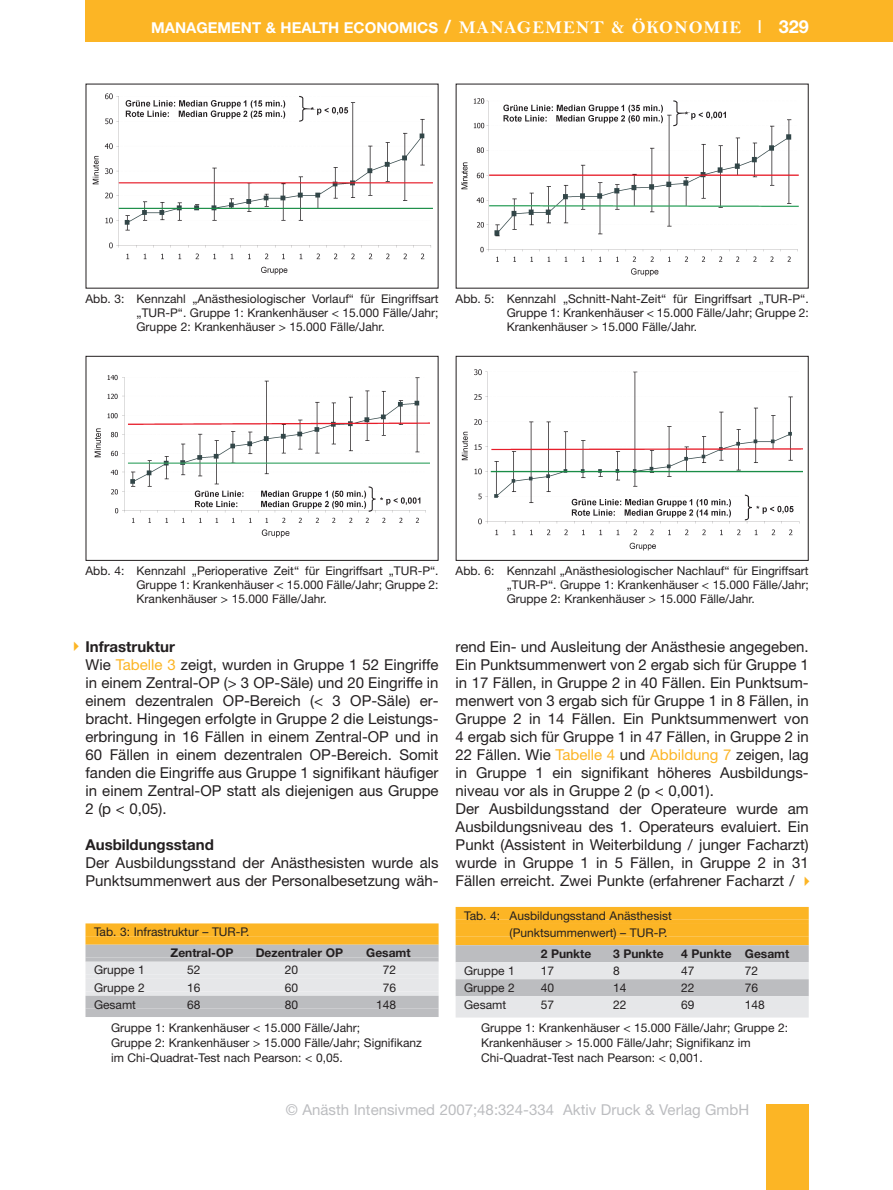
<style>
.page{position:relative;width:893px;height:1190px;background:#fff}
.page>*{position:absolute;margin:0;border:0;box-sizing:border-box;transform-origin:0 0}
.t1{font:15px/18px "Helvetica Neue";color:#231f20}
.t2{font:15px "Helvetica Neue";color:#bcbdc0}
.t3{font:700 15px "Helvetica Neue";color:#fff}
.t4{font:700 15px "Helvetica Neue";color:#231f20}
.t5{font:12px/14.2px "Helvetica Neue";color:#231f20;text-align:justify}
.t6{font:700 12px "Helvetica Neue";color:#231f20}
.s1{font-size:18px}
.s2{font-family:"Bell MT Bold";font-weight:400;font-size:18px}
.s3{font-weight:400;font-size:18px}
.s4{font-weight:700}
.s5{color:#fcb525}
</style>
<div class="page">
<div style="left:85px;top:0;width:807px;height:41px;background:#fcb525"></div>
<div style="left:766px;top:1104px;width:42px;height:86px;background:#fcb525"></div>
<img style="left:92px;top:93px;width:341px;height:182px">
<img style="left:94px;top:374px;width:335px;height:164px">
<div style="left:85px;top:356px;width:353px;height:205px;border:1px solid #231f20"></div>
<img style="left:461px;top:98px;width:338px;height:179px">
<img style="left:461px;top:369px;width:342px;height:182px">
<div style="left:455px;top:356px;width:353px;height:205px;border:1px solid #231f20"></div>
<div style="left:85px;top:923px;width:353px;height:13px;background:#fcb525"></div>
<div style="left:85px;top:936px;width:353px;height:8px;background:#fcb525"></div>
<div style="left:85px;top:944px;width:353px;height:13px;background:#bcbdc0"></div>
<svg style="left:85px;top:957px;width:353px;height:4px"></svg>
<div style="left:85px;top:961px;width:353px;height:13px;background:#e6e7e9"></div>
<hr style="left:85px;top:974px;width:353px;height:4px;background:#e6e7e9">
<div style="left:85px;top:978px;width:353px;height:13px;background:#e6e7e9"></div>
<hr style="left:85px;top:991px;width:353px;height:4px;background:#e6e7e9">
<div style="left:85px;top:995px;width:353px;height:13px;background:#bcbdc0"></div>
<div style="left:85px;top:1008px;width:353px;height:9px;background:#bcbdc0"></div>
<div style="left:455px;top:907px;width:353px;height:12px;background:#fcb525"></div>
<div style="left:455px;top:919px;width:353px;height:5px;background:#fcb525"></div>
<div style="left:455px;top:924px;width:353px;height:12px;background:#fcb525"></div>
<div style="left:455px;top:936px;width:353px;height:9px;background:#fcb525"></div>
<div style="left:455px;top:945px;width:353px;height:13px;background:#bcbdc0"></div>
<hr style="left:455px;top:958px;width:353px;height:4px;background:#bcbdc0">
<div style="left:455px;top:962px;width:353px;height:13px;background:#e6e7e9"></div>
<hr style="left:455px;top:975px;width:353px;height:4px;background:#e6e7e9">
<div style="left:455px;top:979px;width:353px;height:13px;background:#bcbdc0"></div>
<hr style="left:455px;top:992px;width:353px;height:4px;background:#bcbdc0">
<div style="left:455px;top:996px;width:353px;height:13px;background:#e6e7e9"></div>
<div style="left:455px;top:1009px;width:353px;height:8px;background:#e6e7e9"></div>
<p class="t3" style="left:151px;top:22px;width:659px">MANAGEMENT &amp; HEALTH ECONOMICS <span class="s1">/</span> <span class="s2">MANAGEMENT &amp; ÖKONOMIE</span> <span class="s3">I</span> <span class="s1">329</span></p>
<p class="t5" style="left:136px;top:292px;width:303px;text-indent:-51px">Abb. 3: Kennzahl „Anästhesiologischer Vorlauf“ für Eingriffsart „TUR-P“. Gruppe 1: Krankenhäuser &lt; 15.000 Fälle/Jahr; Gruppe 2: Krankenhäuser &gt; 15.000 Fälle/Jahr.</p>
<p class="t5" style="left:506px;top:292px;width:303px;text-indent:-51px">Abb. 5: Kennzahl „Schnitt-Naht-Zeit“ für Eingriffsart „TUR-P“.<br>Gruppe 1: Krankenhäuser &lt; 15.000 Fälle/Jahr; Gruppe 2:<br>Krankenhäuser &gt; 15.000 Fälle/Jahr.</p>
<p class="t5" style="left:136px;top:564px;width:303px;text-indent:-51px">Abb. 4: Kennzahl „Perioperative Zeit“ für Eingriffsart „TUR-P“.<br>Gruppe 1: Krankenhäuser &lt; 15.000 Fälle/Jahr; Gruppe 2:<br>Krankenhäuser &gt; 15.000 Fälle/Jahr.</p>
<p class="t1" style="left:85px;top:638px;width:354px"><span class="s4">Infrastruktur<br></span>Wie <span class="s5">Tabelle 3</span> zeigt, wurden in Gruppe 1 52 Eingriffe in einem Zentral-OP (&gt; 3 OP-Säle) und 20 Eingriffe in einem dezentralen OP-Bereich (&lt; 3 OP-Säle) er&shy;bracht. Hingegen erfolgte in Gruppe 2 die Leistungs&shy;erbringung in 16 Fällen in einem Zentral-OP und in 60 Fällen in einem dezentralen OP-Bereich. Somit fanden die Eingriffe aus Gruppe 1 signifikant häufiger in einem Zentral-OP statt als diejenigen aus Gruppe 2 (p &lt; 0,05).</p>
<p class="t4" style="left:85px;top:839px;width:130px">Ausbildungsstand</p>
<p class="t1" style="left:85px;top:854px;width:354px">Der Ausbildungsstand der Anästhesisten wurde als<br>Punktsummenwert aus der Personalbesetzung wäh-</p>
<p class="t5" style="left:94px;top:926px;width:157px">Tab. 3: Infrastruktur – TUR-P.</p>
<p class="t6" style="left:170px;top:949px;width:64px">Zentral-OP</p>
<p class="t6" style="left:256px;top:949px;width:89px">Dezentraler OP</p>
<p class="t6" style="left:366px;top:949px;width:46px">Gesamt</p>
<p class="t5" style="left:94px;top:964px;width:52px">Gruppe 1</p>
<p class="t5" style="left:187px;top:964px;width:15px">52</p>
<p class="t5" style="left:285px;top:964px;width:15px">20</p>
<p class="t5" style="left:383px;top:964px;width:15px">72</p>
<p class="t5" style="left:94px;top:981px;width:52px">Gruppe 2</p>
<p class="t5" style="left:187px;top:981px;width:15px">16</p>
<p class="t5" style="left:285px;top:981px;width:15px">60</p>
<p class="t5" style="left:383px;top:981px;width:15px">76</p>
<p class="t5" style="left:94px;top:998px;width:44px">Gesamt</p>
<p class="t5" style="left:187px;top:998px;width:15px">68</p>
<p class="t5" style="left:285px;top:998px;width:15px">80</p>
<p class="t5" style="left:376px;top:998px;width:22px">148</p>
<p class="t5" style="left:111px;top:1021px;width:312px;line-height:14.9px;text-align:left">Gruppe 1: Krankenhäuser &lt; 15.000 Fälle/Jahr;<br>Gruppe 2: Krankenhäuser &gt; 15.000 Fälle/Jahr; Signifikanz im Chi-Quadrat-Test nach Pearson: &lt; 0,05.</p>
<p class="t5" style="left:506px;top:564px;width:303px;text-indent:-51px">Abb. 6: Kennzahl „Anästhesiologischer Nachlauf“ für Eingriffsart „TUR-P“. Gruppe 1: Krankenhäuser &lt; 15.000 Fälle/Jahr; Gruppe 2: Krankenhäuser &gt; 15.000 Fälle/Jahr.</p>
<p class="t1" style="left:455px;top:638px;width:354px">rend Ein- und Ausleitung der Anästhesie angegeben.<br>Ein Punktsummenwert von 2 ergab sich für Gruppe 1 in 17 Fällen, in Gruppe 2 in 40 Fällen. Ein Punktsum&shy;menwert von 3 ergab sich für Gruppe 1 in 8 Fällen, in Gruppe 2 in 14 Fällen. Ein Punktsummenwert von 4 ergab sich für Gruppe 1 in 47 Fällen, in Gruppe 2 in 22 Fällen. Wie <span class="s5">Tabelle 4</span> und <span class="s5">Abbildung 7</span> zeigen, lag in Gruppe 1 ein signifikant höheres Ausbildungs&shy;niveau vor als in Gruppe 2 (p &lt; 0,001).<br>Der Ausbildungsstand der Operateure wurde am Ausbildungsniveau des 1. Operateurs evaluiert. Ein Punkt (Assistent in Weiterbildung / junger Facharzt) wurde in Gruppe 1 in 5 Fällen, in Gruppe 2 in 31<br>Fällen erreicht. Zwei Punkte (erfahrener Facharzt /</p>
<p class="t5" style="left:509px;top:908px;width:164px;line-height:17px;text-indent:-45px">Tab. 4: Ausbildungsstand Anästhesist (Punktsummenwert) – TUR-P.</p>
<p class="t6" style="left:540px;top:949px;width:52px">2 Punkte</p>
<p class="t6" style="left:613px;top:949px;width:52px">3 Punkte</p>
<p class="t6" style="left:681px;top:949px;width:110px">4 Punkte Gesamt</p>
<p class="t5" style="left:464px;top:964px;width:52px">Gruppe 1</p>
<p class="t5" style="left:540px;top:964px;width:15px">17</p>
<p class="t5" style="left:613px;top:964px;width:8px">8</p>
<p class="t5" style="left:681px;top:964px;width:15px">47</p>
<p class="t5" style="left:745px;top:964px;width:15px">72</p>
<p class="t5" style="left:464px;top:981px;width:52px">Gruppe 2</p>
<p class="t5" style="left:540px;top:981px;width:15px">40</p>
<p class="t5" style="left:613px;top:981px;width:15px">14</p>
<p class="t5" style="left:681px;top:981px;width:15px">22</p>
<p class="t5" style="left:745px;top:981px;width:15px">76</p>
<p class="t5" style="left:464px;top:998px;width:44px">Gesamt</p>
<p class="t5" style="left:540px;top:998px;width:15px">57</p>
<p class="t5" style="left:613px;top:998px;width:15px">22</p>
<p class="t5" style="left:681px;top:998px;width:15px">69</p>
<p class="t5" style="left:481px;top:994px;width:308px;line-height:23.4px;text-indent:264px">148<br>Gruppe 1: Krankenhäuser &lt; 15.000 Fälle/Jahr; Gruppe 2:</p>
<p class="t5" style="left:481px;top:1036px;width:271px;line-height:14.9px">Krankenhäuser &gt; 15.000 Fälle/Jahr; Signifikanz im<br>Chi-Quadrat-Test nach Pearson: &lt; 0,001.</p>
<p class="t2" style="left:286px;top:1104px;width:465px">© Anästh Intensivmed 2007;48:324-334 Aktiv Druck &amp; Verlag GmbH</p>
</div>
